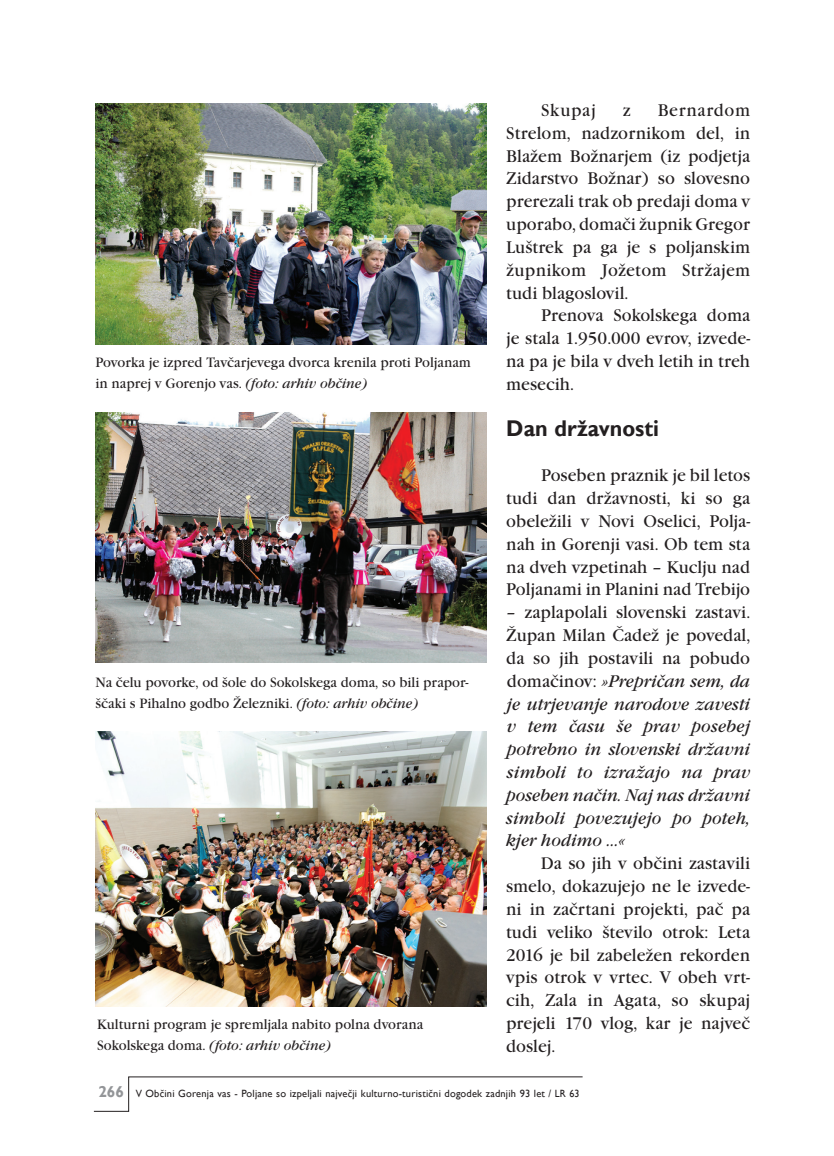
<style>
.page{position:relative;width:834px;height:1156px;background:#fff}
.page>*{position:absolute;margin:0;border:0;box-sizing:border-box;transform-origin:0 0}
.t1{font:700 22.75px "Gill Sans";color:#231f20;scale:.95 1}
.t2{font:17.5px/22.8px "Garamond Itc TEE";color:#231f20;text-align:justify;scale:.95 1}
.t3{font:italic 17.5px/22.8px "Garamond Itc TEE";color:#231f20;text-align:justify;scale:.95 1}
.t4{font:14px/21px "Garamond Itc TEE";color:#231f20;scale:.95 1}
.t5{font:10.5px "Gill Sans";letter-spacing:.02em;color:#231f20}
.s1{font-style:italic}
.s2{font-style:normal}
.s3{font-weight:700;font-size:15.75px;color:#939598}
</style>
<div class="page">
<svg style="left:94px;top:1076px;width:488px;height:35px"></svg>
<img style="left:95px;top:103px;width:391px;height:242px">
<img style="left:95px;top:413px;width:391px;height:249px">
<img style="left:95px;top:732px;width:391px;height:274px">
<p class="t4" style="left:95px;top:352px;width:396px">Povorka je izpred Tavčarjevega dvorca krenila proti Poljanam in naprej v Gorenjo vas. <span class="s1">(foto: arhiv občine)</span></p>
<p class="t4" style="left:95px;top:671px;width:394px">Na čelu povorke, od šole do Sokolskega doma, so bili prapor&shy;ščaki s Pihalno godbo Železniki. <span class="s1">(foto: arhiv občine)</span></p>
<p class="t4" style="left:97px;top:1014px;width:344px">Kulturni program je spremljala nabito polna dvorana<br>Sokolskega doma. <span class="s1">(foto: arhiv občine)</span></p>
<p class="t2" style="left:506px;top:99px;width:258px;text-indent:151px">Bernardom Strelom, nadzornikom del, in Blažem Božnarjem (iz podjetja Zidarstvo Božnar) so slovesno prerezali trak ob predaji doma v uporabo, domači župnik Gregor Luštrek pa ga je s poljanskim župnikom Jožetom Stržajem tudi blagoslovil.</p>
<p class="t2" style="left:506px;top:304px;width:258px;text-indent:35px">Prenova Sokolskega doma je stala 1.950.000 evrov, izvede&shy;na pa je bila v dveh letih in treh mesecih.</p>
<h1 class="t1" style="left:506px;top:414px;width:162px">Dan državnosti</h1>
<p class="t2" style="left:506px;top:464px;width:258px;text-indent:35px">Poseben praznik je bil letos tudi dan državnosti, ki so ga obeležili v Novi Oselici, Polja&shy;nah in Gorenji vasi. Ob tem sta na dveh vzpetinah – Kuclju nad Poljanami in Planini nad Trebijo</p>
<p class="t3" style="left:506px;top:601px;width:258px"><span class="s2">– zaplapolali slovenski zastavi.<br>Župan Milan Čadež je povedal, da so jih postavili na pobudo domačinov:</span> »Prepričan sem, da je utrjevanje narodove zavesti v tem času še prav posebej potrebno in slovenski državni simboli to izražajo na prav poseben način. Naj nas državni simboli povezujejo po poteh, kjer hodimo ...«</p>
<p class="t2" style="left:506px;top:852px;width:258px;text-indent:35px">Da so jih v občini zastavili smelo, dokazujejo ne le izvede&shy;ni in začrtani projekti, pač pa tudi veliko število otrok: Leta 2016 je bil zabeležen rekorden vpis otrok v vrtec. V obeh vrt&shy;cih, Zala in Agata, so skupaj prejeli 170 vlog, kar je največ doslej.</p>
<p class="t2" style="left:540px;top:99px;width:59px">Skupaj</p>
<p class="t2" style="left:622px;top:99px;width:10px">z</p>
<p class="t5" style="left:98px;top:1087px;width:482px"><span class="s3">266</span> V Občini Gorenja vas - Poljane so izpeljali največji kulturno-turistični dogodek zadnjih 93 let / LR 63</p>
</div>
